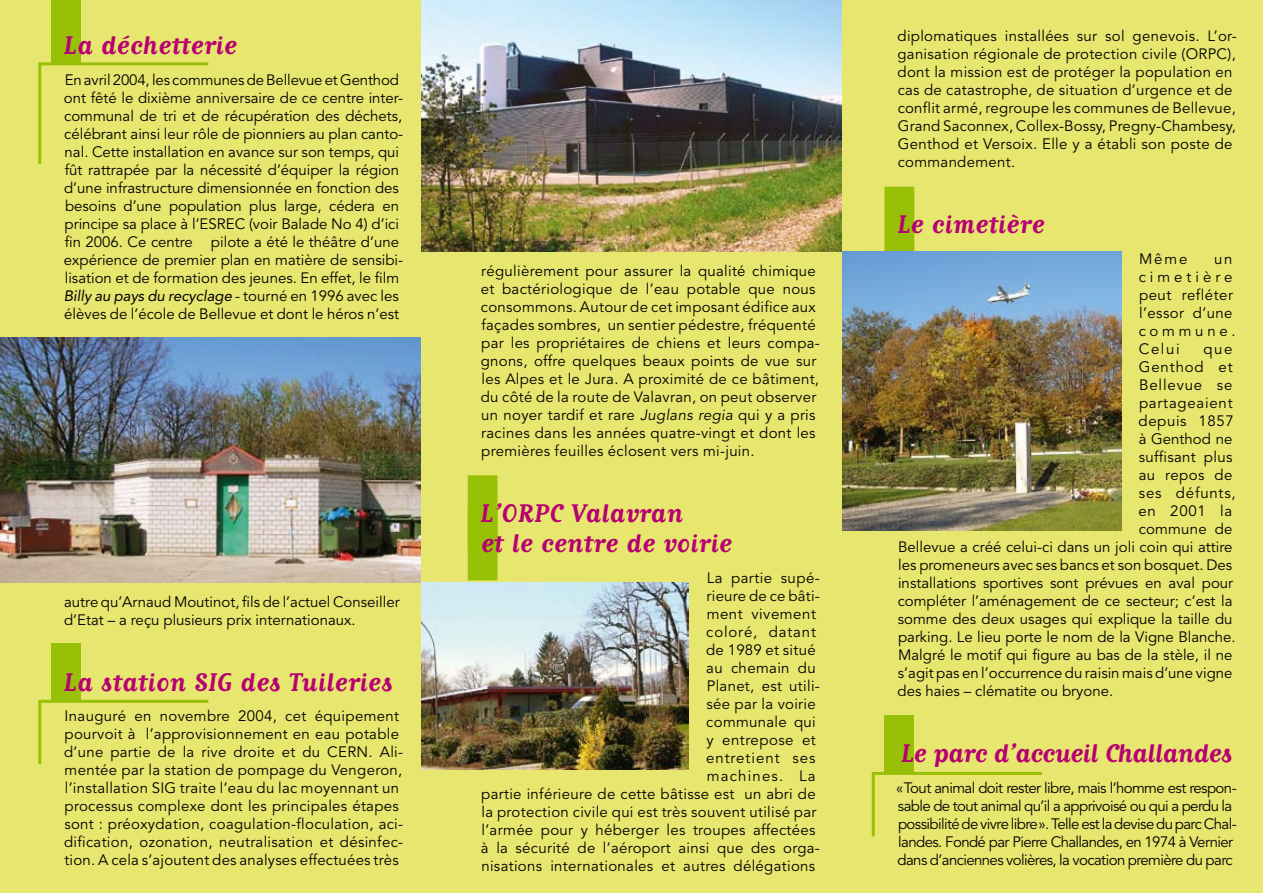
<style>
.page{position:relative;width:1263px;height:893px;background:#e7e66f}
.page>*{position:absolute;margin:0;border:0;box-sizing:border-box;transform-origin:0 0}
.t1{font:700 30px/30px "Matrix Script";letter-spacing:.015em;color:#b70072}
.t2{font:700 30px "Matrix Script";letter-spacing:-.01em;color:#b70072}
.t3{font:15px/18px "Avenir";letter-spacing:.02em;color:#000}
.t4{font:15px/18px "Avenir";color:#000}
.t5{font:15px/18px "Avenir";letter-spacing:-.04em;color:#000}
.t6{font:15px/18px "Avenir";letter-spacing:.105em;color:#000}
.t7{font:15px "Avenir";letter-spacing:.055em;color:#000}
.t8{font:15px "Avenir";letter-spacing:.065em;color:#000}
.t9{font:15px "Avenir";letter-spacing:.05em;color:#000}
.t10{font:15px "Avenir";letter-spacing:.08em;color:#000}
.t11{font:15px "Avenir";letter-spacing:.04em;color:#000}
.s1{font-style:italic}
</style>
<div class="page">
<div style="left:51px;top:644px;width:30px;height:69px;background:#98c006"></div>
<svg style="left:38px;top:699px;width:171px;height:66px"></svg>
<div style="left:51px;top:0;width:30px;height:112px;background:#98c006"></div>
<svg style="left:38px;top:62px;width:171px;height:102px"></svg>
<div style="left:884px;top:716px;width:30px;height:69px;background:#98c006"></div>
<svg style="left:871px;top:772px;width:171px;height:65px"></svg>
<div style="left:468px;top:475px;width:29px;height:75px;background:#98c006"></div>
<div style="left:468px;top:505px;width:29px;height:75px;background:#98c006"></div>
<div style="left:884px;top:187px;width:30px;height:75px;background:#98c006"></div>
<img style="left:0;top:337px;width:421px;height:245px">
<img style="left:421px;top:0;width:421px;height:252px">
<img style="left:842px;top:252px;width:279px;height:279px">
<img style="left:421px;top:582px;width:268px;height:187px">
<h1 class="t1" style="left:64px;top:29px;width:175px">La déchetterie</h1>
<p class="t4" style="left:64px;top:71px;width:341px">En avril 2004, les communes de Bellevue et Genthod ont fêté le dixième anniversaire de ce centre inter&shy;communal de tri et de récupération des déchets, célébrant ainsi leur rôle de pionniers au plan canto&shy;nal. Cette installation en avance sur son temps, qui fût rattrapée par la nécessité d’équiper la région d’une infrastructure dimensionnée en fonction des besoins d’une population plus large, cédera en principe sa place à l’ESREC (voir Balade No 4) d’ici fin 2006. Ce centre pilote a été le théâtre d’une expérience de premier plan en matière de sensibi&shy;lisation et de formation des jeunes. En effet, le film <span class="s1">Billy au pays du recyclage</span> - tourné en 1996 avec les élèves de l’école de Bellevue et dont le héros n’est</p>
<p class="t4" style="left:64px;top:593px;width:337px">autre qu’Arnaud Moutinot, fils de l’actuel Conseiller d’Etat – a reçu plusieurs prix internationaux.</p>
<h1 class="t1" style="left:64px;top:666px;width:330px">La station SIG des Tuileries</h1>
<p class="t3" style="left:64px;top:708px;width:341px">Inauguré en novembre 2004, cet équipement pourvoit à l’approvisionnement en eau potable d’une partie de la rive droite et du CERN. Ali&shy;mentée par la station de pompage du Vengeron, l’installation SIG traite l’eau du lac moyennant un processus complexe dont les principales étapes sont : préoxydation, coagulation-floculation, aci&shy;dification, ozonation, neutralisation et désinfec&shy;tion. A cela s’ajoutent des analyses effectuées très</p>
<p class="t3" style="left:481px;top:262px;width:341px">régulièrement pour assurer la qualité chimique et bactériologique de l’eau potable que nous consommons. Autour de cet imposant édifice aux façades sombres, un sentier pédestre, fréquenté par les propriétaires de chiens et leurs compa&shy;gnons, offre quelques beaux points de vue sur les Alpes et le Jura. A proximité de ce bâtiment, du côté de la route de Valavran, on peut observer un noyer tardif et rare <span class="s1">Juglans regia</span> qui y a pris racines dans les années quatre-vingt et dont les premières feuilles éclosent vers mi-juin.</p>
<h1 class="t1" style="left:481px;top:498px;width:253px">L’ORPC Valavran<br>et le centre de voirie</h1>
<p class="t3" style="left:707px;top:569px;width:115px">La partie supé-</p>
<p class="t3" style="left:707px;top:587px;width:115px">rieure de ce bâti-</p>
<p class="t3" style="left:707px;top:605px;width:111px">ment vivement</p>
<p class="t7" style="left:706px;top:623px;width:111px">coloré, datant</p>
<p class="t3" style="left:706px;top:641px;width:111px">de 1989 et situé</p>
<p class="t3" style="left:706px;top:659px;width:111px">au chemain du</p>
<p class="t3" style="left:707px;top:677px;width:115px">Planet, est utili-</p>
<p class="t3" style="left:706px;top:695px;width:111px">sée par la voirie</p>
<p class="t3" style="left:706px;top:713px;width:111px">communale qui</p>
<p class="t3" style="left:706px;top:731px;width:111px">y entrepose et</p>
<p class="t8" style="left:706px;top:749px;width:111px">entretient ses</p>
<p class="t10" style="left:707px;top:767px;width:110px">machines. La</p>
<p class="t3" style="left:481px;top:785px;width:336px">partie inférieure de cette bâtisse est un abri de</p>
<p class="t3" style="left:481px;top:803px;width:336px">la protection civile qui est très souvent utilisé par</p>
<p class="t3" style="left:481px;top:821px;width:336px">l’armée pour y héberger les troupes affectées</p>
<p class="t3" style="left:481px;top:839px;width:340px">à la sécurité de l’aéroport ainsi que des orga-</p>
<p class="t3" style="left:481px;top:857px;width:335px">nisations internationales et autres délégations</p>
<p class="t3" style="left:897px;top:28px;width:341px">diplomatiques installées sur sol genevois. L’or&shy;ganisation régionale de protection civile (ORPC), dont la mission est de protéger la population en cas de catastrophe, de situation d’urgence et de conflit armé, regroupe les communes de Bellevue, Grand Saconnex, Collex-Bossy, Pregny-Chambesy, Genthod et Versoix. Elle y a établi son poste de commandement.</p>
<h1 class="t1" style="left:897px;top:209px;width:149px">Le cimetière</h1>
<p class="t3" style="left:1139px;top:250px;width:50px">Même</p>
<p class="t6" style="left:1139px;top:250px;width:99px;text-indent:75px">un cimetière peut refléter l’essor d’une commune.<br>Celui</p>
<p class="t3" style="left:1203px;top:340px;width:30px">que</p>
<p class="t7" style="left:1139px;top:358px;width:95px">Genthod et</p>
<p class="t7" style="left:1139px;top:376px;width:95px">Bellevue se</p>
<p class="t9" style="left:1139px;top:394px;width:95px">partageaient</p>
<p class="t11" style="left:1138px;top:412px;width:97px">depuis 1857</p>
<p class="t4" style="left:1139px;top:430px;width:95px">à Genthod ne</p>
<p class="t3" style="left:1139px;top:448px;width:95px">suffisant plus</p>
<p class="t3" style="left:1139px;top:466px;width:95px">au repos de</p>
<p class="t7" style="left:1139px;top:484px;width:98px">ses défunts,</p>
<p class="t3" style="left:1138px;top:502px;width:96px">en 2001 la</p>
<p class="t3" style="left:1139px;top:520px;width:95px">commune de</p>
<p class="t4" style="left:898px;top:538px;width:336px">Bellevue a créé celui-ci dans un joli coin qui attire</p>
<p class="t4" style="left:898px;top:556px;width:336px">les promeneurs avec ses bancs et son bosquet. Des</p>
<p class="t4" style="left:898px;top:574px;width:337px">installations sportives sont prévues en aval pour</p>
<p class="t4" style="left:898px;top:592px;width:336px">compléter l’aménagement de ce secteur; c’est la</p>
<p class="t4" style="left:898px;top:610px;width:336px">somme des deux usages qui explique la taille du</p>
<p class="t4" style="left:898px;top:628px;width:339px">parking. Le lieu porte le nom de la Vigne Blanche.</p>
<p class="t4" style="left:898px;top:646px;width:336px">Malgré le motif qui figure au bas de la stèle, il ne</p>
<p class="t4" style="left:898px;top:664px;width:336px">s’agit pas en l’occurrence du raisin mais d’une vigne</p>
<p class="t4" style="left:897px;top:682px;width:217px">des haies – clématite ou bryone.</p>
<h1 class="t2" style="left:901px;top:738px;width:333px">Le parc d’accueil Challandes</h1>
<p class="t5" style="left:896px;top:779px;width:342px">«Tout animal doit rester libre, mais l’homme est respon&shy;sable de tout animal qu’il a apprivoisé ou qui a perdu la possibilité de vivre libre». Telle est la devise du parc Chal&shy;landes. Fondé par Pierre Challandes, en 1974 à Vernier dans d’anciennes volières, la vocation première du parc</p>
</div>
